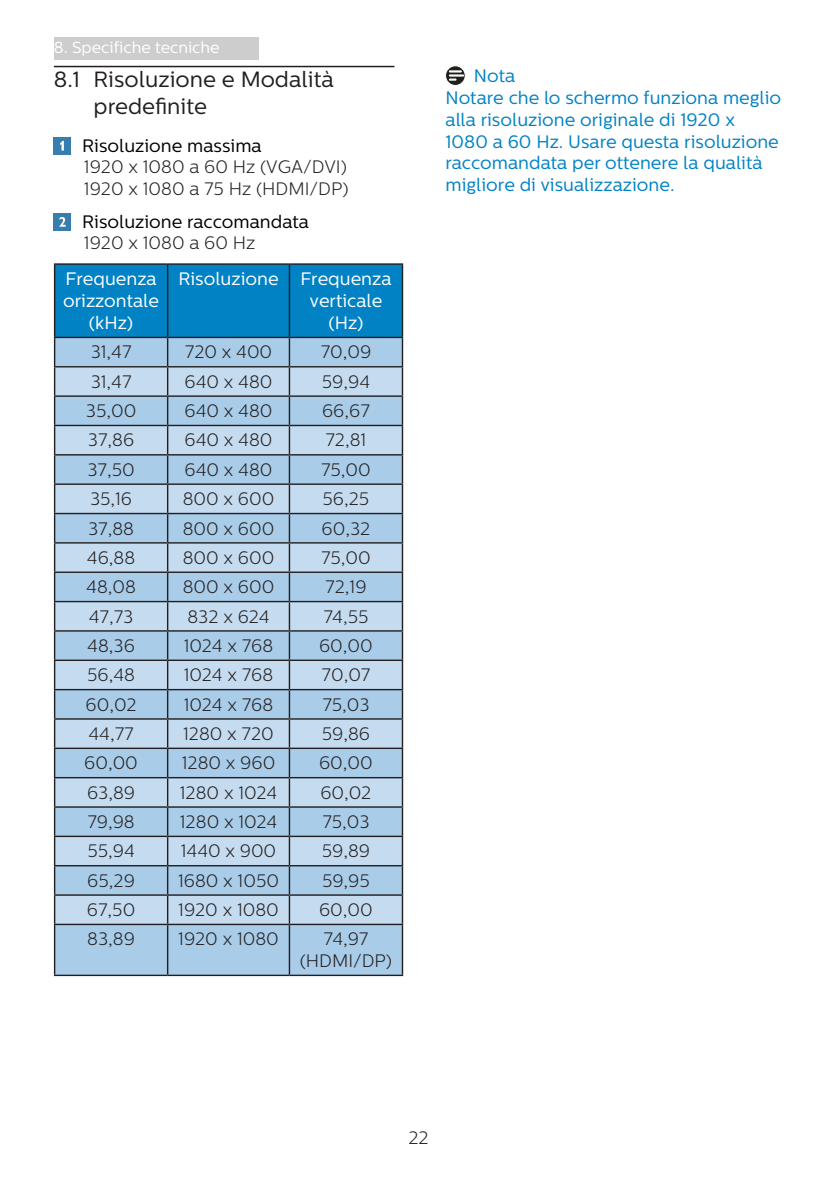
<style>
.page{position:relative;width:840px;height:1191px;background:#fff}
.page>*{position:absolute;margin:0;border:0;box-sizing:border-box;transform-origin:0 0}
.t1{font:22px/26.4px "Centrale Sans";color:#231f20}
.t2{font:300 18px/21.6px "Centrale Sans";color:#231f20}
.t3{font:18px/21.8px "Centrale Sans";color:#0082c5}
.t4{font:18px/22px "Centrale Sans";color:#fff;text-align:center}
.t5{font:18px "Centrale Sans";color:#000}
.t6{font:16px "Centrale Sans";color:#fff}
</style>
<div class="page">
<div style="left:54px;top:37px;width:204px;height:23px;background:#cdcdcd"></div>
<hr style="left:54px;top:66px;width:340px;height:1px;background:#231f20">
<div style="left:54px;top:137px;width:17px;height:17px;background:#377eac"></div>
<svg style="left:60px;top:141px;width:4px;height:9px"></svg>
<div style="left:54px;top:213px;width:17px;height:17px;background:#377eac"></div>
<svg style="left:59px;top:217px;width:7px;height:10px"></svg>
<div style="left:55px;top:925px;width:346px;height:49px;background:#a9cce9"></div>
<hr style="left:54px;top:263px;width:113px;height:2px;background:#231f20">
<hr style="left:167px;top:263px;width:122px;height:2px;background:#231f20">
<hr style="left:289px;top:263px;width:114px;height:2px;background:#231f20">
<hr style="left:401px;top:265px;width:2px;height:72px;background:#231f20">
<hr style="left:289px;top:337px;width:114px;height:1px;background:#231f20">
<hr style="left:401px;top:338px;width:2px;height:28px;background:#231f20">
<hr style="left:289px;top:366px;width:114px;height:1px;background:#231f20">
<hr style="left:401px;top:367px;width:2px;height:28px;background:#231f20">
<hr style="left:289px;top:395px;width:114px;height:2px;background:#231f20">
<hr style="left:401px;top:397px;width:2px;height:28px;background:#231f20">
<hr style="left:289px;top:425px;width:114px;height:1px;background:#231f20">
<hr style="left:401px;top:426px;width:2px;height:28px;background:#231f20">
<hr style="left:289px;top:454px;width:114px;height:1px;background:#231f20">
<hr style="left:401px;top:455px;width:2px;height:28px;background:#231f20">
<hr style="left:289px;top:483px;width:114px;height:2px;background:#231f20">
<hr style="left:401px;top:485px;width:2px;height:28px;background:#231f20">
<hr style="left:289px;top:513px;width:114px;height:1px;background:#231f20">
<hr style="left:401px;top:514px;width:2px;height:28px;background:#231f20">
<hr style="left:289px;top:542px;width:114px;height:1px;background:#231f20">
<hr style="left:401px;top:543px;width:2px;height:28px;background:#231f20">
<hr style="left:289px;top:571px;width:114px;height:2px;background:#231f20">
<hr style="left:401px;top:573px;width:2px;height:28px;background:#231f20">
<hr style="left:289px;top:601px;width:114px;height:1px;background:#231f20">
<hr style="left:401px;top:602px;width:2px;height:28px;background:#231f20">
<hr style="left:289px;top:630px;width:114px;height:1px;background:#231f20">
<hr style="left:401px;top:631px;width:2px;height:28px;background:#231f20">
<hr style="left:289px;top:659px;width:114px;height:2px;background:#231f20">
<hr style="left:401px;top:661px;width:2px;height:28px;background:#231f20">
<hr style="left:289px;top:689px;width:114px;height:1px;background:#231f20">
<hr style="left:401px;top:690px;width:2px;height:28px;background:#231f20">
<hr style="left:289px;top:718px;width:114px;height:1px;background:#231f20">
<hr style="left:401px;top:719px;width:2px;height:28px;background:#231f20">
<hr style="left:289px;top:747px;width:114px;height:2px;background:#231f20">
<hr style="left:401px;top:749px;width:2px;height:28px;background:#231f20">
<hr style="left:289px;top:777px;width:114px;height:1px;background:#231f20">
<hr style="left:401px;top:778px;width:2px;height:28px;background:#231f20">
<hr style="left:289px;top:806px;width:114px;height:1px;background:#231f20">
<hr style="left:401px;top:807px;width:2px;height:28px;background:#231f20">
<hr style="left:289px;top:835px;width:114px;height:2px;background:#231f20">
<hr style="left:401px;top:837px;width:2px;height:28px;background:#231f20">
<hr style="left:289px;top:865px;width:114px;height:1px;background:#231f20">
<hr style="left:401px;top:866px;width:2px;height:28px;background:#231f20">
<svg style="left:54px;top:264px;width:348px;height:659px;background:#9ac0dc"></svg>
<hr style="left:289px;top:894px;width:114px;height:1px;background:#231f20">
<hr style="left:288px;top:895px;width:2px;height:28px;background:#231f20">
<hr style="left:401px;top:895px;width:2px;height:28px;background:#231f20">
<hr style="left:54px;top:923px;width:113px;height:2px;background:#231f20">
<hr style="left:54px;top:925px;width:1px;height:49px;background:#231f20">
<hr style="left:167px;top:923px;width:122px;height:2px;background:#231f20">
<hr style="left:167px;top:925px;width:1px;height:49px;background:#231f20">
<hr style="left:289px;top:923px;width:114px;height:2px;background:#231f20">
<hr style="left:288px;top:925px;width:2px;height:49px;background:#231f20">
<hr style="left:401px;top:925px;width:2px;height:49px;background:#231f20">
<hr style="left:54px;top:974px;width:113px;height:2px;background:#231f20">
<hr style="left:167px;top:974px;width:122px;height:2px;background:#231f20">
<hr style="left:289px;top:974px;width:114px;height:2px;background:#231f20">
<svg style="left:445px;top:66px;width:20px;height:19px"></svg>
<div style="left:445px;top:66px;width:20px;height:19px;border:1px solid #fff;border-radius:50%"></div>
<svg style="left:449px;top:70px;width:11px;height:2px"></svg>
<hr style="left:449px;top:74px;width:14px;height:3px;background:#fff">
<svg style="left:449px;top:78px;width:6px;height:3px"></svg>
<p class="t6" style="left:54px;top:38px;width:167px">8. Specifiche tecniche</p>
<p class="t1" style="left:94px;top:66px;width:242px;text-indent:-40px">8.1 Risoluzione e Modalità predefinite</p>
<p class="t5" style="left:82px;top:135px;width:181px">Risoluzione massima</p>
<p class="t2" style="left:84px;top:156px;width:266px">1920 x 1080 a 60 Hz (VGA/DVI)<br>1920 x 1080 a 75 Hz (HDMI/DP)</p>
<p class="t5" style="left:82px;top:211px;width:228px">Risoluzione raccomandata</p>
<p class="t2" style="left:84px;top:232px;width:173px">1920 x 1080 a 60 Hz</p>
<p class="t4" style="left:63px;top:268px;width:97px">Frequenza orizzontale (kHz)</p>
<p class="t4" style="left:178px;top:268px;width:214px">Risoluzione Frequenza</p>
<p class="t4" style="left:309px;top:290px;width:74px">verticale</p>
<p class="t4" style="left:328px;top:312px;width:37px">(Hz)</p>
<p class="t2" style="left:91px;top:341px;width:42px">31,47</p>
<p class="t2" style="left:185px;top:341px;width:89px">720 x 400</p>
<p class="t2" style="left:320px;top:341px;width:52px">70,09</p>
<p class="t2" style="left:91px;top:371px;width:42px">31,47</p>
<p class="t2" style="left:184px;top:371px;width:89px">640 x 480</p>
<p class="t2" style="left:321px;top:371px;width:50px">59,94</p>
<p class="t2" style="left:86px;top:400px;width:52px">35,00</p>
<p class="t2" style="left:184px;top:400px;width:89px">640 x 480</p>
<p class="t2" style="left:322px;top:400px;width:49px">66,67</p>
<p class="t2" style="left:88px;top:429px;width:48px">37,86</p>
<p class="t2" style="left:184px;top:429px;width:89px">640 x 480</p>
<p class="t2" style="left:325px;top:429px;width:42px">72,81</p>
<p class="t2" style="left:87px;top:459px;width:49px">37,50</p>
<p class="t2" style="left:184px;top:459px;width:89px">640 x 480</p>
<p class="t2" style="left:321px;top:459px;width:51px">75,00</p>
<p class="t2" style="left:90px;top:488px;width:44px">35,16</p>
<p class="t2" style="left:183px;top:488px;width:93px">800 x 600</p>
<p class="t2" style="left:322px;top:488px;width:48px">56,25</p>
<p class="t2" style="left:88px;top:517px;width:47px">37,88</p>
<p class="t2" style="left:183px;top:517px;width:93px">800 x 600</p>
<p class="t2" style="left:321px;top:517px;width:50px">60,32</p>
<p class="t2" style="left:87px;top:547px;width:50px">46,88</p>
<p class="t2" style="left:183px;top:547px;width:93px">800 x 600</p>
<p class="t2" style="left:321px;top:547px;width:51px">75,00</p>
<p class="t2" style="left:86px;top:576px;width:51px">48,08</p>
<p class="t2" style="left:183px;top:576px;width:93px">800 x 600</p>
<p class="t2" style="left:325px;top:576px;width:43px">72,19</p>
<p class="t2" style="left:89px;top:605px;width:46px">47,73</p>
<p class="t2" style="left:187px;top:605px;width:83px">832 x 624</p>
<p class="t2" style="left:323px;top:605px;width:46px">74,55</p>
<p class="t2" style="left:87px;top:635px;width:49px">48,36</p>
<p class="t2" style="left:184px;top:635px;width:91px">1024 x 768</p>
<p class="t2" style="left:319px;top:635px;width:55px">60,00</p>
<p class="t2" style="left:87px;top:664px;width:49px">56,48</p>
<p class="t2" style="left:184px;top:664px;width:91px">1024 x 768</p>
<p class="t2" style="left:321px;top:664px;width:50px">70,07</p>
<p class="t2" style="left:85px;top:693px;width:53px">60,02</p>
<p class="t2" style="left:184px;top:693px;width:91px">1024 x 768</p>
<p class="t2" style="left:322px;top:693px;width:48px">75,03</p>
<p class="t2" style="left:88px;top:723px;width:47px">44,77</p>
<p class="t2" style="left:183px;top:723px;width:92px">1280 x 720</p>
<p class="t2" style="left:321px;top:723px;width:50px">59,86</p>
<p class="t2" style="left:84px;top:752px;width:55px">60,00</p>
<p class="t2" style="left:181px;top:752px;width:95px">1280 x 960</p>
<p class="t2" style="left:319px;top:752px;width:55px">60,00</p>
<p class="t2" style="left:87px;top:781px;width:50px">63,89</p>
<p class="t2" style="left:180px;top:781px;width:99px">1280 x 1024</p>
<p class="t2" style="left:320px;top:781px;width:53px">60,02</p>
<p class="t2" style="left:87px;top:811px;width:49px">79,98</p>
<p class="t2" style="left:180px;top:811px;width:99px">1280 x 1024</p>
<p class="t2" style="left:322px;top:811px;width:48px">75,03</p>
<p class="t2" style="left:87px;top:840px;width:49px">55,94</p>
<p class="t2" style="left:181px;top:840px;width:97px">1440 x 900</p>
<p class="t2" style="left:321px;top:840px;width:50px">59,89</p>
<p class="t2" style="left:87px;top:869px;width:49px">65,29</p>
<p class="t2" style="left:178px;top:869px;width:102px">1680 x 1050</p>
<p class="t2" style="left:322px;top:869px;width:49px">59,95</p>
<p class="t2" style="left:87px;top:899px;width:50px">67,50</p>
<p class="t2" style="left:178px;top:899px;width:102px">1920 x 1080</p>
<p class="t2" style="left:319px;top:899px;width:55px">60,00</p>
<p class="t2" style="left:87px;top:928px;width:49px">83,89</p>
<p class="t2" style="left:178px;top:928px;width:102px">1920 x 1080</p>
<p class="t2" style="left:299px;top:928px;width:94px;text-align:center">74,97 (HDMI/DP)</p>
<p class="t3" style="left:445px;top:65px;width:337px;text-indent:28px">Nota<br>Notare che lo schermo funziona meglio alla risoluzione originale di 1920 x<br>1080 a 60 Hz. Usare questa risoluzione raccomandata per ottenere la qualità migliore di visualizzazione.</p>
<p class="t2" style="left:408px;top:1127px;width:22px">22</p>
</div>
